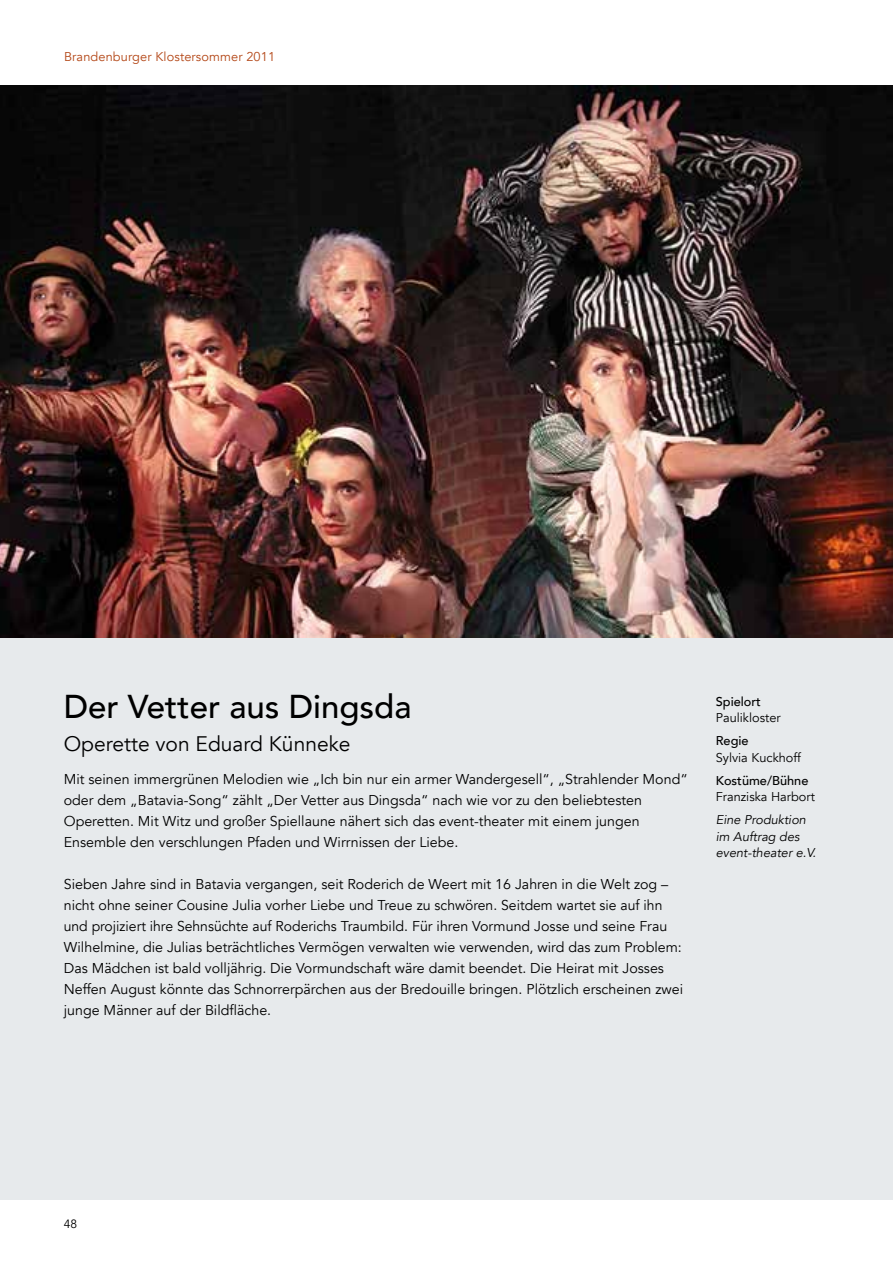
<style>
.page{position:relative;width:893px;height:1263px;background:#fff}
.page>*{position:absolute;margin:0;border:0;box-sizing:border-box;transform-origin:0 0}
.t1{font:500 33px "Avenir";color:#000}
.t2{font:21px "Avenir";color:#000}
.t3{font:14.25px/21px "Avenir";color:#000}
.t4{font:italic 12.75px/16.5px "Avenir";color:#000}
.t5{font:12.75px "Avenir";color:#000}
.t6{font:12.75px "Avenir";letter-spacing:.01em;color:#b34616}
.t7{font:500 12.75px "Avenir";color:#000}
.t8{font:12px "Avenir";color:#000}
</style>
<div class="page">
<div style="left:0;top:85px;width:893px;height:1114px;background:#e7eaec"></div>
<img style="left:0;top:85px;width:893px;height:552px">
<p class="t6" style="left:64px;top:49px;width:213px">Brandenburger Klostersommer 2011</p>
<h1 class="t1" style="left:64px;top:678px;width:349px">Der Vetter aus Dingsda</h1>
<h2 class="t2" style="left:64px;top:731px;width:288px">Operette von Eduard Künneke</h2>
<p class="t3" style="left:64px;top:769px;width:625px">Mit seinen immergrünen Melodien wie „Ich bin nur ein armer Wandergesell“, „Strahlender Mond“ oder dem „Batavia-Song“ zählt „Der Vetter aus Dingsda“ nach wie vor zu den beliebtesten Operetten. Mit Witz und großer Spiellaune nähert sich das event-theater mit einem jungen Ensemble den verschlungen Pfaden und Wirrnissen der Liebe.</p>
<p class="t3" style="left:64px;top:874px;width:621px">Sieben Jahre sind in Batavia vergangen, seit Roderich de Weert mit 16 Jahren in die Welt zog – nicht ohne seiner Cousine Julia vorher Liebe und Treue zu schwören. Seitdem wartet sie auf ihn und projiziert ihre Sehnsüchte auf Roderichs Traumbild. Für ihren Vormund Josse und seine Frau Wilhelmine, die Julias beträchtliches Vermögen verwalten wie verwenden, wird das zum Problem:<br>Das Mädchen ist bald volljährig. Die Vormundschaft wäre damit beendet. Die Heirat mit Josses Neffen August könnte das Schnorrerpärchen aus der Bredouille bringen. Plötzlich erscheinen zwei junge Männer auf der Bildfläche.</p>
<p class="t7" style="left:716px;top:690px;width:47px">Spielort</p>
<p class="t5" style="left:716px;top:710px;width:66px">Paulikloster</p>
<p class="t7" style="left:716px;top:730px;width:34px">Regie</p>
<p class="t5" style="left:716px;top:750px;width:87px">Sylvia Kuckhoff</p>
<p class="t7" style="left:716px;top:769px;width:94px">Kostüme/Bühne</p>
<p class="t5" style="left:716px;top:789px;width:101px">Franziska Harbort</p>
<p class="t4" style="left:716px;top:812px;width:102px">Eine Produktion im Auftrag des event-theater e.V.</p>
<p class="t8" style="left:64px;top:1217px;width:15px">48</p>
</div>
